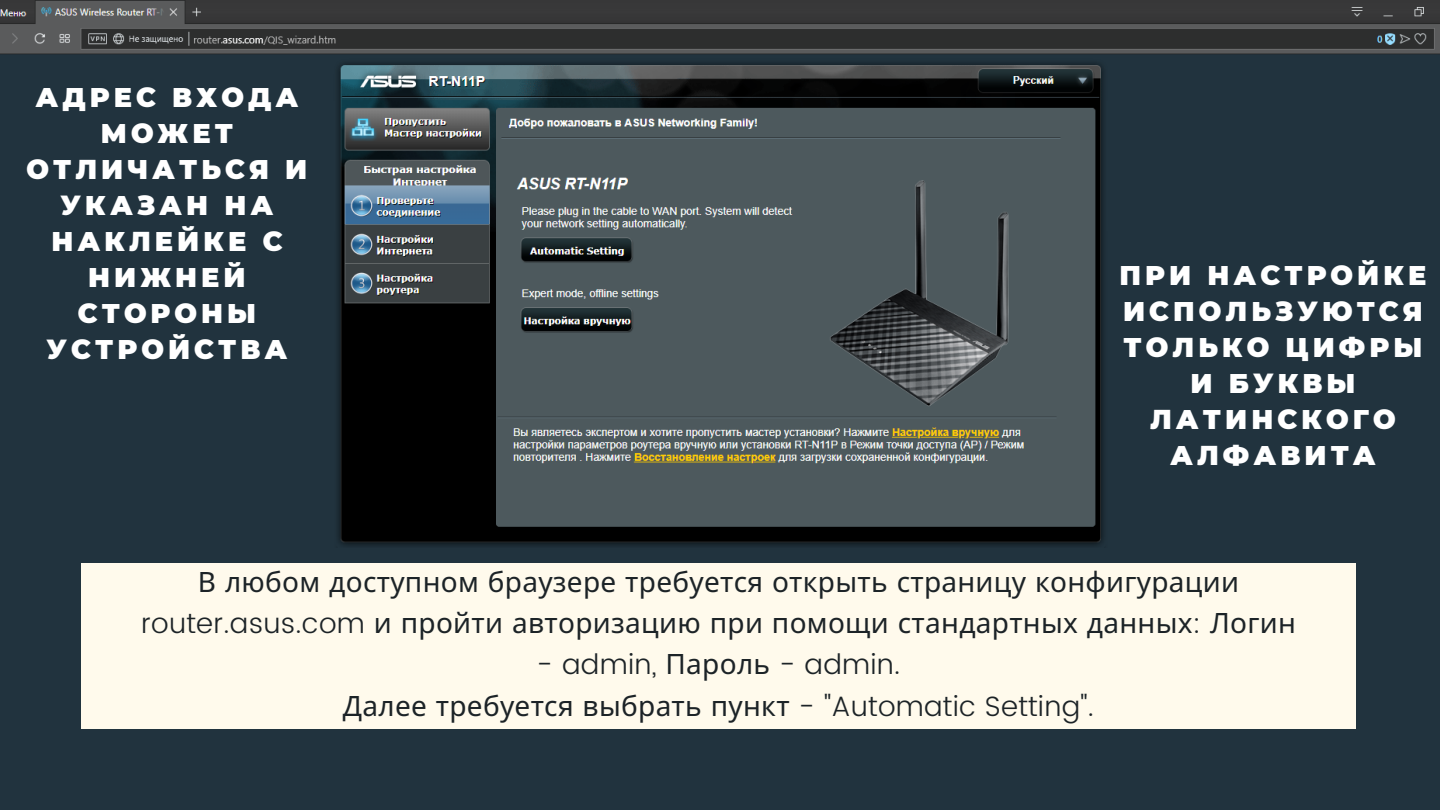
<style>
.page{position:relative;width:1440px;height:810px;background:#fff}
.page>*{position:absolute;margin:0;border:0;box-sizing:border-box;transform-origin:0 0}
.t1{font:28px/41.2px "Noto Sans";letter-spacing:.01em;color:#1c2327;text-align:center}
.t2{font:300 28px "Poppins";letter-spacing:.01em;color:#1c2327}
.t3{font:900 27px/36px "Montserrat";letter-spacing:.15em;color:#fff;text-align:center}
.s1{font-family:"Poppins";font-weight:300}
.s2{font-family:"Noto Sans";font-weight:400}
</style>
<div class="page">
<img style="left:0;top:0;width:1440px;height:810px">
<div style="left:81px;top:563px;width:1275px;height:166px;background:#fffaec"></div>
<p class="t3" style="left:27px;top:79px;width:282px">АДРЕС ВХОДА<br>МОЖЕТ<br>ОТЛИЧАТЬСЯ И<br>УКАЗАН НА<br>НАКЛЕЙКЕ С<br>НИЖНЕЙ<br>СТОРОНЫ<br>УСТРОЙСТВА</p>
<p class="t3" style="left:1120px;top:257px;width:308px">ПРИ НАСТРОЙКЕ<br>ИСПОЛЬЗУЮТСЯ<br>ТОЛЬКО ЦИФРЫ<br>И БУКВЫ<br>ЛАТИНСКОГО<br>АЛФАВИТА</p>
<p class="t1" style="left:141px;top:560px;width:1156px">В любом доступном браузере требуется открыть страницу конфигурации <span class="s1">router.asus.com</span> и пройти авторизацию при помощи стандартных данных<span class="s1">:</span> Логин</p>
<p class="t2" style="left:537px;top:648px;width:365px">- admin, <span class="s2">Пароль</span> - admin.</p>
<p class="t1" style="left:343px;top:684px;width:753px">Далее требуется выбрать пункт <span class="s1">- "Automatic Setting".</span></p>
</div>
